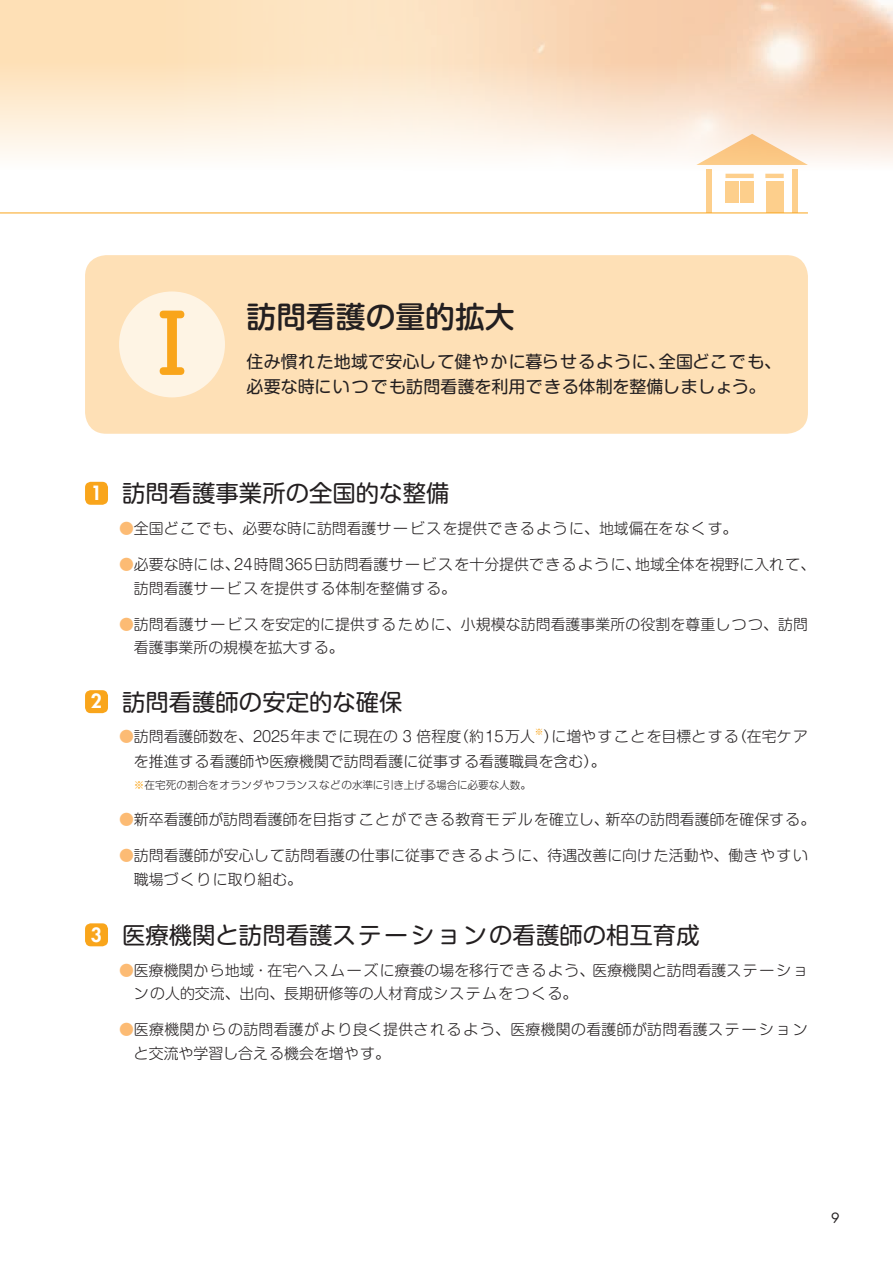
<style>
.page{position:relative;width:893px;height:1263px;background:#fff}
.page>*{position:absolute;margin:0;border:0;box-sizing:border-box;transform-origin:0 0}
.t1{font:500 80.1px "Shin M Go Pr 6";color:#f9a51b}
.t2{font:500 29.7px "Shin M Go Pr 6";color:#231f20}
.t3{font:23.4px "Shin M Go Pr 6";color:#231f20}
.t4{font:16.95px/25.5px "Shin M Go Pr 6";letter-spacing:.01em;color:#231f20}
.t5{font:300 14.85px/23.4px "Shin M Go Pr 6";color:#231f20}
.t6{font:300 14.85px/23.4px "Shin M Go Pr 6";letter-spacing:.02em;color:#231f20}
.t7{font:13.8px "Futura Std";color:#231f20}
.t8{font:300 10.65px "Shin M Go Pr 6";color:#231f20}
.t9{font:500 8.7px "Shin M Go Pr 6";color:#f9a51b}
.s1{font-family:"Futura Std";font-weight:800;font-size:19.2px;color:#fff}
.s2{color:#fcbb74}
.s3{font-weight:500;color:#f9a51b}
</style>
<div class="page">
<svg style="left:0;top:0;width:160px;height:157px;background:#fee7c8"></svg>
<div style="left:85px;top:255px;width:723px;height:179px;background:#fee0b6;border-radius:21px"></div>
<svg style="left:696px;top:134px;width:112px;height:31px;background:#fbdbb5"></svg>
<div style="left:707px;top:169px;width:5px;height:44px;background:#fdcf8c"></div>
<div style="left:792px;top:169px;width:6px;height:44px;background:#fdcf8c"></div>
<div style="left:725px;top:181px;width:13px;height:21px;background:#fdcf8c"></div>
<div style="left:741px;top:181px;width:13px;height:21px;background:#fdcf8c"></div>
<svg style="left:725px;top:174px;width:29px;height:4px"></svg>
<svg style="left:765px;top:174px;width:19px;height:4px"></svg>
<div style="left:766px;top:181px;width:17px;height:32px;background:#fdcf8c"></div>
<hr style="left:0;top:213px;width:808px;height:1px;background:#f9a51b">
<div style="left:119px;top:291px;width:106px;height:106px;background:#fef4e4;border-radius:50%"></div>
<div style="left:85px;top:482px;width:23px;height:23px;background:#f9a51b;border-radius:6px"></div>
<div style="left:85px;top:690px;width:23px;height:23px;background:#f9a51b;border-radius:6px"></div>
<div style="left:85px;top:923px;width:23px;height:23px;background:#f9a51b;border-radius:6px"></div>
<h1 class="t1" style="left:132px;top:279px;width:82px">Ⅰ</h1>
<h2 class="t2" style="left:247px;top:293px;width:269px">訪問看護の量的拡大</h2>
<p class="t4" style="left:247px;top:348px;width:536px">住み慣れた地域で安心して健やかに暮らせるように、全国どこでも、必要な時にいつでも訪問看護を利用できる体制を整備しましょう。</p>
<h3 class="t3" style="left:91px;top:474px;width:360px"><span class="s1">1</span> 訪問看護事業所の全国的な整備</h3>
<p class="t5" style="left:119px;top:516px;width:620px"><span class="s2">●</span>全国どこでも、必要な時に訪問看護サービスを提供できるように、地域偏在をなくす。</p>
<p class="t5" style="left:134px;top:552px;width:683px;text-indent:-15px"><span class="s2">●</span>必要な時には、24時間365日訪問看護サービスを十分提供できるように、地域全体を視野に入れて、訪問看護サービスを提供する体制を整備する。</p>
<p class="t5" style="left:134px;top:611px;width:675px;text-indent:-15px"><span class="s2">●</span>訪問看護サービスを安定的に提供するために、小規模な訪問看護事業所の役割を尊重しつつ、訪問看護事業所の規模を拡大する。</p>
<h3 class="t3" style="left:91px;top:683px;width:313px"><span class="s1">2</span> 訪問看護師の安定的な確保</h3>
<p class="t5" style="left:119px;top:724px;width:417px"><span class="s2">●</span>訪問看護師数を、2025年までに現在の３倍程度（約15万人</p>
<p class="t9" style="left:535px;top:725px;width:10px">※</p>
<p class="t5" style="left:134px;top:724px;width:675px;line-height:24.5px;text-indent:410px">）に増やすことを目標とする（在宅ケアを推進する看護師や医療機関で訪問看護に従事する看護職員を含む）。</p>
<p class="t8" style="left:134px;top:776px;width:399px"><span class="s3">※</span>在宅死の割合をオランダやフランスなどの水準に引き上げる場合に必要な人数。</p>
<p class="t5" style="left:119px;top:807px;width:698px"><span class="s2">●</span>新卒看護師が訪問看護師を目指すことができる教育モデルを確立し、新卒の訪問看護師を確保する。</p>
<p class="t5" style="left:134px;top:843px;width:675px;text-indent:-15px"><span class="s2">●</span>訪問看護師が安心して訪問看護の仕事に従事できるように、待遇改善に向けた活動や、働きやすい職場づくりに取り組む。</p>
<h3 class="t3" style="left:91px;top:916px;width:610px"><span class="s1">3</span> 医療機関と訪問看護ステーションの看護師の相互育成</h3>
<p class="t5" style="left:134px;top:957px;width:675px;text-indent:-15px"><span class="s2">●</span>医療機関から地域・在宅へスムーズに療養の場を移行できるよう、医療機関と訪問看護ステーションの人的交流、出向、長期研修等の人材育成システムをつくる。</p>
<p class="t6" style="left:134px;top:1017px;width:675px;text-indent:-15px"><span class="s2">●</span>医療機関からの訪問看護がより良く提供されるよう、医療機関の看護師が訪問看護ステーションと交流や学習し合える機会を増やす。</p>
<p class="t7" style="left:831px;top:1209px;width:10px">9</p>
</div>
